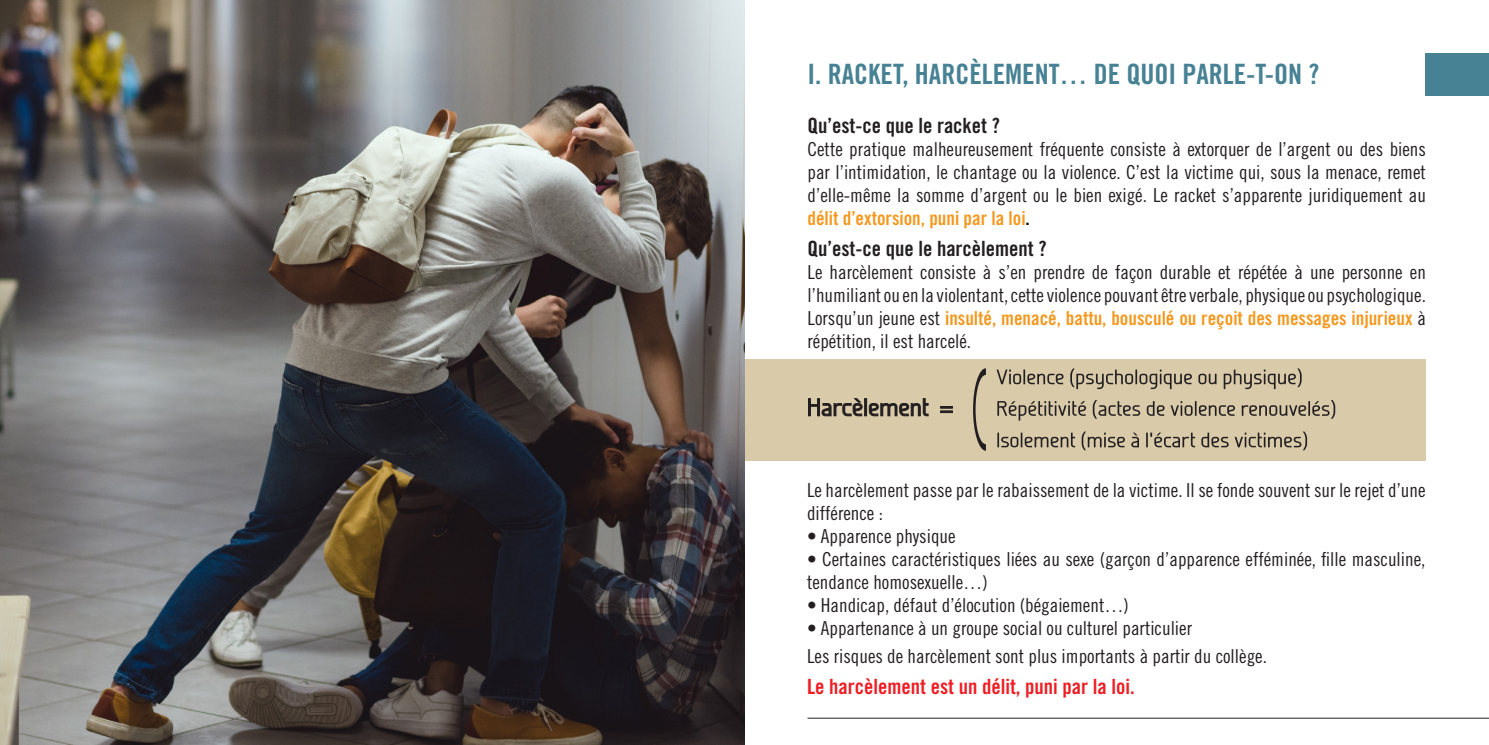
<style>
.page{position:relative;width:1489px;height:745px;background:#fff}
.page>*{position:absolute;margin:0;border:0;box-sizing:border-box;transform-origin:0 0}
.t1{font:28px "Trade Gothic Bold Cond Twenty";color:#478294}
.t2{font:21px "Trade Gothic Bold Cond Twenty";color:#231f20}
.t3{font:21px "Trade Gothic Bold Cond Twenty";color:#ee1d23}
.t4{font:19.25px/23.1px "Trade Gothic Cond Eighteen";color:#231f20;text-align:justify}
.s1{font-family:"Trade Gothic Bold Cond Twenty";color:#f4981e}
.s2{font-family:"Trade Gothic Bold Cond Twenty";color:#000}
</style>
<div class="page">
<div style="left:744px;top:358px;width:681px;height:102px;background:#d9cbaa"></div>
<svg style="left:997px;top:431px;width:309px;height:19px"></svg>
<svg style="left:997px;top:400px;width:338px;height:20px"></svg>
<svg style="left:808px;top:398px;width:144px;height:17px"></svg>
<svg style="left:996px;top:368px;width:305px;height:21px"></svg>
<img style="left:0;top:0;width:744px;height:744px">
<hr style="left:807px;top:717px;width:681px;height:1px;background:#231f20">
<svg style="left:973px;top:368px;width:12px;height:82px"></svg>
<div style="left:1425px;top:53px;width:63px;height:42px;background:#478294"></div>
<p class="t1" style="left:807px;top:57px;width:513px">I. RACKET, HARCÈLEMENT… DE QUOI PARLE-T-ON ?</p>
<p class="t2" style="left:807px;top:112px;width:194px">Qu’est-ce que le racket ?</p>
<p class="t4" style="left:807px;top:137px;width:620px">Cette pratique malheureusement fréquente consiste à extorquer de l’argent ou des biens par l’intimidation, le chantage ou la violence. C’est la victime qui, sous la menace, remet d’elle-même la somme d’argent ou le bien exigé. Le racket s’apparente juridiquement au <span class="s1">délit d’extorsion, puni par la loi</span><span class="s2">.</span></p>
<p class="t2" style="left:807px;top:235px;width:241px">Qu’est-ce que le harcèlement ?</p>
<p class="t4" style="left:807px;top:260px;width:620px">Le harcèlement consiste à s’en prendre de façon durable et répétée à une personne en l’humiliant ou en la violentant, cette violence pouvant être verbale, physique ou psychologique.<br>Lorsqu’un jeune est <span class="s1">insulté, menacé, battu, bousculé ou reçoit des messages injurieux</span> à répétition, il est harcelé.</p>
<p class="t4" style="left:807px;top:477px;width:620px">Le harcèlement passe par le rabaissement de la victime. Il se fonde souvent sur le rejet d’une différence :</p>
<p class="t4" style="left:807px;top:524px;width:150px">• Apparence physique</p>
<p class="t4" style="left:807px;top:547px;width:620px">• Certaines caractéristiques liées au sexe (garçon d’apparence efféminée, fille masculine, tendance homosexuelle…)</p>
<p class="t4" style="left:807px;top:593px;width:323px">• Handicap, défaut d’élocution (bégaiement…)</p>
<p class="t4" style="left:807px;top:616px;width:386px">• Appartenance à un groupe social ou culturel particulier</p>
<p class="t4" style="left:807px;top:644px;width:461px">Les risques de harcèlement sont plus importants à partir du collège.</p>
<p class="t3" style="left:807px;top:673px;width:329px">Le harcèlement est un délit, puni par la loi.</p>
</div>
